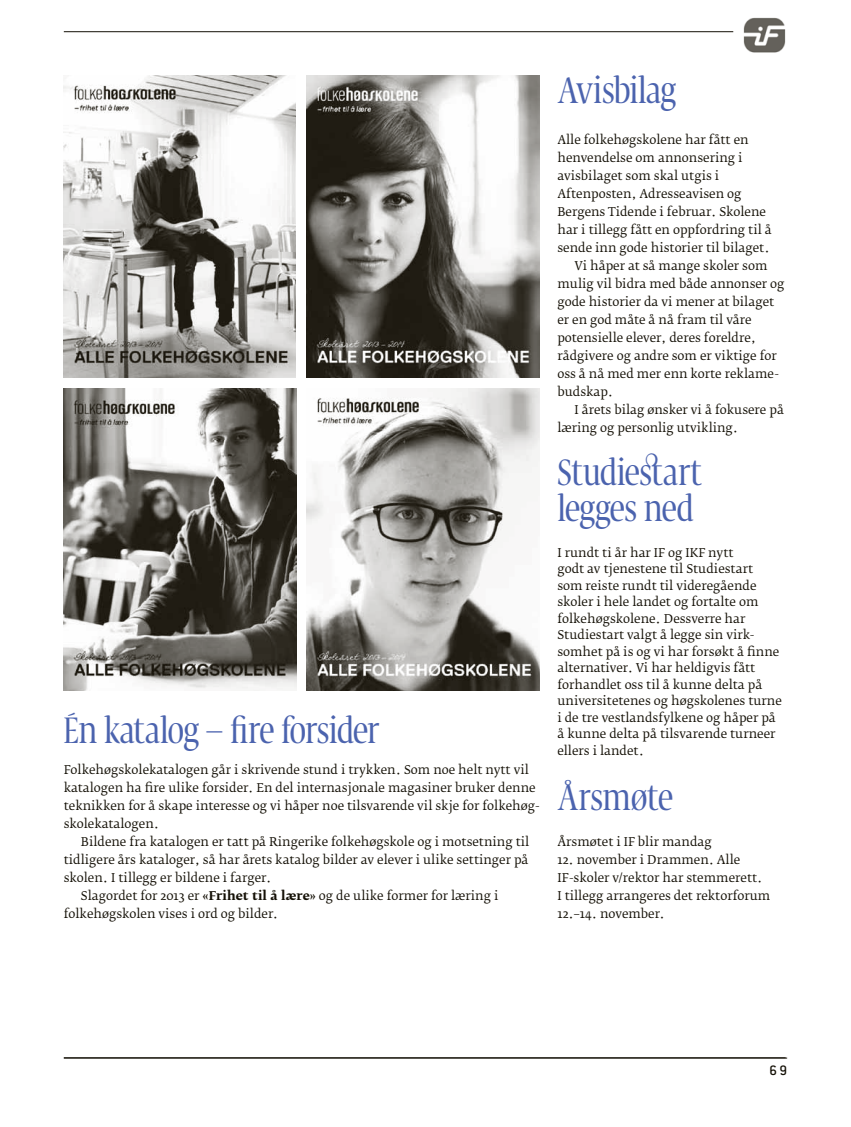
<style>
.page{position:relative;width:851px;height:1127px;background:#fff}
.page>*{position:absolute;margin:0;border:0;box-sizing:border-box;transform-origin:0 0}
.t1{font:condensed 36px/36px "Fedra Serif Display";letter-spacing:-.005em;color:#4b63ae}
.t2{font:500 15px "Conduit ITC";color:#141006}
.t3{font:12px/16.5px "Fedra Serif B Std";color:#141006}
.s1{font-weight:700}
</style>
<div class="page">
<hr style="left:64px;top:1058px;width:723px;height:1px;background:#141006">
<hr style="left:64px;top:31px;width:669px;height:1px;background:#141006">
<hr style="left:64px;top:1057px;width:721px;height:1px;background:#141006">
<img style="left:743px;top:17px;width:43px;height:36px">
<img style="left:64px;top:75px;width:232px;height:302px">
<img style="left:64px;top:388px;width:232px;height:302px">
<img style="left:307px;top:75px;width:232px;height:302px">
<img style="left:307px;top:388px;width:232px;height:302px">
<h1 class="t1" style="left:64px;top:716px;width:317px">Én katalog – fire forsider</h1>
<p class="t3" style="left:64px;top:761px;width:477px;line-height:18px">Folkehøgskolekatalogen går i skrivende stund i trykken. Som noe helt nytt vil katalogen ha fire ulike forsider. En del internasjonale magasiner bruker denne teknikken for å skape interesse og vi håper noe tilsvarende vil skje for folkehøg&shy;skolekatalogen.</p>
<p class="t3" style="left:81px;top:834px;width:450px">Bildene fra katalogen er tatt på Ringerike folkehøgskole og i motsetning til</p>
<p class="t3" style="left:64px;top:852px;width:466px">tidligere års kataloger, så har årets katalog bilder av elever i ulike settinger på</p>
<p class="t3" style="left:64px;top:870px;width:209px">skolen. I tillegg er bildene i farger.</p>
<p class="t3" style="left:81px;top:888px;width:419px">Slagordet for 2013 er <span class="s1">«Frihet til å lære»</span> og de ulike former for læring i</p>
<p class="t3" style="left:64px;top:906px;width:216px">folkehøgskolen vises i ord og bilder.</p>
<h1 class="t1" style="left:557px;top:77px;width:120px">Avisbilag</h1>
<p class="t3" style="left:557px;top:132px;width:193px">Alle folkehøgskolene har fått en</p>
<p class="t3" style="left:557px;top:150px;width:187px">henvendelse om annonsering i</p>
<p class="t3" style="left:557px;top:168px;width:163px">avisbilaget som skal utgis i</p>
<p class="t3" style="left:557px;top:186px;width:185px">Aftenposten, Adresseavisen og</p>
<p class="t3" style="left:557px;top:204px;width:210px">Bergens Tidende i februar. Skolene</p>
<p class="t3" style="left:557px;top:222px;width:216px">har i tillegg fått en oppfordring til å</p>
<p class="t3" style="left:557px;top:240px;width:214px">sende inn gode historier til bilaget.</p>
<p class="t3" style="left:574px;top:258px;width:194px">Vi håper at så mange skoler som</p>
<p class="t3" style="left:557px;top:276px;width:229px">mulig vil bidra med både annonser og</p>
<p class="t3" style="left:557px;top:294px;width:218px">gode historier da vi mener at bilaget</p>
<p class="t3" style="left:557px;top:312px;width:196px">er en god måte å nå fram til våre</p>
<p class="t3" style="left:557px;top:330px;width:200px">potensielle elever, deres foreldre,</p>
<p class="t3" style="left:557px;top:348px;width:221px">rådgivere og andre som er viktige for</p>
<p class="t3" style="left:557px;top:366px;width:223px">oss å nå med mer enn korte reklame-</p>
<p class="t3" style="left:557px;top:384px;width:57px">budskap.</p>
<p class="t3" style="left:574px;top:402px;width:211px">I årets bilag ønsker vi å fokusere på</p>
<p class="t3" style="left:557px;top:420px;width:182px">læring og personlig utvikling.</p>
<h1 class="t1" style="left:557px;top:458px;width:146px">Studiestart legges ned</h1>
<p class="t3" style="left:557px;top:544px;width:226px">I rundt ti år har IF og IKF nytt<br>godt av tjenestene til Studiestart<br>som reiste rundt til videregående skoler i hele landet og fortalte om folkehøgskolene. Dessverre har Studiestart valgt å legge sin virk&shy;somhet på is og vi har forsøkt å finne alternativer. Vi har heldigvis fått forhandlet oss til å kunne delta på universitetenes og høgskolenes turne i de tre vestlandsfylkene og håper på å kunne delta på tilsvarende turneer ellers i landet.</p>
<h1 class="t1" style="left:557px;top:784px;width:117px">Årsmøte</h1>
<p class="t3" style="left:557px;top:834px;width:156px">Årsmøtet i IF blir mandag</p>
<p class="t3" style="left:557px;top:851px;width:214px;line-height:18px">12. november i Drammen. Alle<br>IF-skoler v/rektor har stemmerett.<br>I tillegg arrangeres det rektorforum<br>12.–14. november.</p>
<p class="t2" style="left:769px;top:1061px;width:19px">69</p>
</div>
